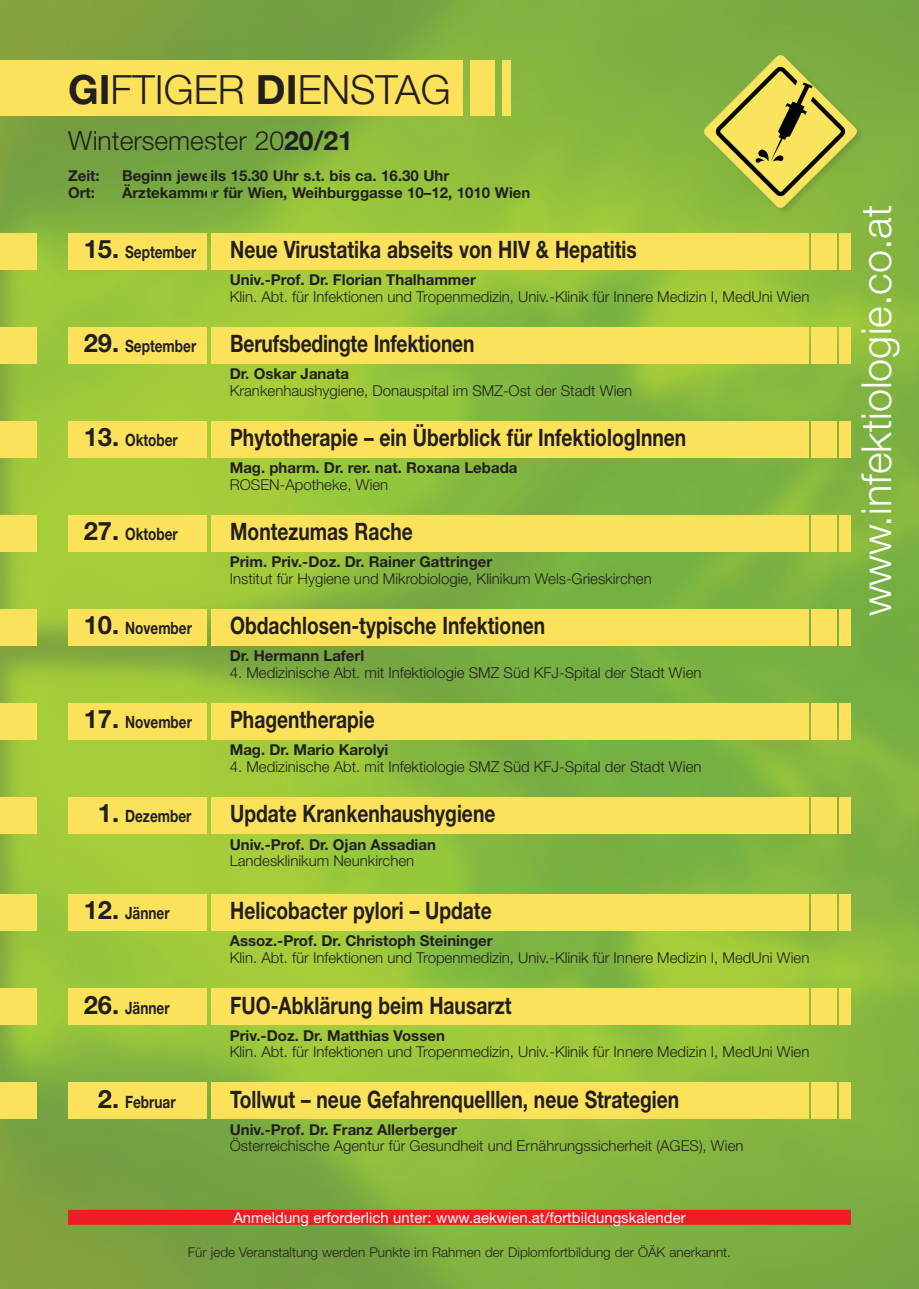
<style>
.page{position:relative;width:919px;height:1289px;background:#fff}
.page>*{position:absolute;margin:0;border:0;box-sizing:border-box;transform-origin:0 0}
.t1{font:300 41.4px "Helvetica Neue";color:#fff}
.t2{font:300 40.35px "Helvetica Neue";color:#231f20}
.t3{font:300 26.4px "Helvetica Neue";color:#231f20}
.t4{font:700 24px "Helvetica Neue";color:#231f20;scale:.8 1}
.t5{font:700 16.95px "Helvetica Neue";color:#231f20;scale:.8 1}
.t6{font:300 15px "Helvetica Neue";color:#231f20}
.t7{font:700 15px "Helvetica Neue";color:#231f20}
.t8{font:15px "Helvetica Neue";color:#fff}
.t9{font:300 13.5px "Helvetica Neue";color:#231f20}
.s1{font-weight:700}
.s2{font-size:25.5px}
</style>
<div class="page">
<img style="left:0;top:647px;width:918px;height:641px">
<img style="left:0;top:0;width:918px;height:647px">
<div style="left:0;top:60px;width:462px;height:55px;background:#fce25b"></div>
<div style="left:470px;top:60px;width:24px;height:55px;background:#fce25b"></div>
<div style="left:502px;top:60px;width:8px;height:55px;background:#fce25b"></div>
<div style="left:0;top:327px;width:36px;height:36px;background:#fce25b"></div>
<div style="left:68px;top:327px;width:740px;height:36px;background:#fce25b"></div>
<div style="left:811px;top:327px;width:25px;height:36px;background:#fce25b"></div>
<div style="left:839px;top:327px;width:11px;height:36px;background:#fce25b"></div>
<div style="left:0;top:233px;width:36px;height:36px;background:#fce25b"></div>
<div style="left:68px;top:233px;width:740px;height:36px;background:#fce25b"></div>
<div style="left:811px;top:233px;width:25px;height:36px;background:#fce25b"></div>
<div style="left:839px;top:233px;width:11px;height:36px;background:#fce25b"></div>
<div style="left:0;top:421px;width:36px;height:36px;background:#fce25b"></div>
<div style="left:68px;top:421px;width:740px;height:36px;background:#fce25b"></div>
<div style="left:811px;top:421px;width:25px;height:36px;background:#fce25b"></div>
<div style="left:839px;top:421px;width:11px;height:36px;background:#fce25b"></div>
<div style="left:0;top:515px;width:36px;height:36px;background:#fce25b"></div>
<div style="left:68px;top:515px;width:740px;height:36px;background:#fce25b"></div>
<div style="left:811px;top:515px;width:25px;height:36px;background:#fce25b"></div>
<div style="left:839px;top:515px;width:11px;height:36px;background:#fce25b"></div>
<div style="left:0;top:703px;width:36px;height:36px;background:#fce25b"></div>
<div style="left:68px;top:703px;width:740px;height:36px;background:#fce25b"></div>
<div style="left:811px;top:703px;width:25px;height:36px;background:#fce25b"></div>
<div style="left:839px;top:703px;width:11px;height:36px;background:#fce25b"></div>
<div style="left:0;top:609px;width:36px;height:36px;background:#fce25b"></div>
<div style="left:68px;top:609px;width:740px;height:36px;background:#fce25b"></div>
<div style="left:811px;top:609px;width:25px;height:36px;background:#fce25b"></div>
<div style="left:839px;top:609px;width:11px;height:36px;background:#fce25b"></div>
<div style="left:0;top:894px;width:36px;height:36px;background:#fce25b"></div>
<div style="left:68px;top:894px;width:740px;height:36px;background:#fce25b"></div>
<div style="left:811px;top:894px;width:25px;height:36px;background:#fce25b"></div>
<div style="left:839px;top:894px;width:11px;height:36px;background:#fce25b"></div>
<div style="left:0;top:1082px;width:36px;height:36px;background:#fce25b"></div>
<div style="left:68px;top:1082px;width:740px;height:36px;background:#fce25b"></div>
<div style="left:811px;top:1082px;width:25px;height:36px;background:#fce25b"></div>
<div style="left:839px;top:1082px;width:11px;height:36px;background:#fce25b"></div>
<div style="left:0;top:797px;width:36px;height:36px;background:#fce25b"></div>
<div style="left:68px;top:797px;width:740px;height:36px;background:#fce25b"></div>
<div style="left:811px;top:797px;width:25px;height:36px;background:#fce25b"></div>
<div style="left:839px;top:797px;width:11px;height:36px;background:#fce25b"></div>
<div style="left:0;top:988px;width:36px;height:36px;background:#fce25b"></div>
<div style="left:68px;top:988px;width:740px;height:36px;background:#fce25b"></div>
<div style="left:811px;top:988px;width:25px;height:36px;background:#fce25b"></div>
<div style="left:839px;top:988px;width:11px;height:36px;background:#fce25b"></div>
<img style="left:207px;top:150px;width:3px;height:494px">
<img style="left:207px;top:644px;width:3px;height:638px">
<div style="left:68px;top:1209px;width:782px;height:15px;background:#ee1d23"></div>
<div style="left:703px;top:55px;width:161px;height:161px;background:#231f20;opacity:.15"></div>
<img style="left:702px;top:53px;width:156px;height:156px">
<p class="t2" style="left:68px;top:65px;width:384px"><span class="s1">GI</span>FTIGER <span class="s1">DI</span>ENSTAG</p>
<p class="t3" style="left:68px;top:124px;width:286px">Wintersemester 20<span class="s1">20/21</span></p>
<p class="t7" style="left:68px;top:166px;width:33px">Zeit:</p>
<p class="t7" style="left:122px;top:166px;width:329px">Beginn jeweils 15.30 Uhr s.t. bis ca. 16.30 Uhr</p>
<p class="t7" style="left:68px;top:183px;width:28px">Ort:</p>
<p class="t7" style="left:122px;top:183px;width:410px">Ärztekammer für Wien, Weihburggasse 10–12, 1010 Wien</p>
<p class="t5" style="left:84px;top:241px;width:142px"><span class="s2">15.</span> September</p>
<p class="t4" style="left:230px;top:235px;width:509px">Neue Virustatika abseits von HIV &amp; Hepatitis</p>
<p class="t7" style="left:230px;top:270px;width:248px">Univ.-Prof. Dr. Florian Thalhammer</p>
<p class="t6" style="left:230px;top:287px;width:581px">Klin. Abt. für Infektionen und Tropenmedizin, Univ.-Klinik für Innere Medizin I, MedUni Wien</p>
<p class="t5" style="left:84px;top:335px;width:142px"><span class="s2">29.</span> September</p>
<p class="t4" style="left:230px;top:329px;width:307px">Berufsbedingte Infektionen</p>
<p class="t7" style="left:230px;top:364px;width:121px">Dr. Oskar Janata</p>
<p class="t6" style="left:230px;top:381px;width:404px">Krankenhaushygiene, Donauspital im SMZ-Ost der Stadt Wien</p>
<p class="t5" style="left:84px;top:429px;width:119px"><span class="s2">13.</span> Oktober</p>
<p class="t4" style="left:230px;top:423px;width:571px">Phytotherapie – ein Überblick für InfektiologInnen</p>
<p class="t7" style="left:230px;top:458px;width:289px">Mag. pharm. Dr. rer. nat. Roxana Lebada</p>
<p class="t6" style="left:230px;top:475px;width:160px">ROSEN-Apotheke, Wien</p>
<p class="t5" style="left:84px;top:523px;width:119px"><span class="s2">27.</span> Oktober</p>
<p class="t4" style="left:230px;top:517px;width:230px">Montezumas Rache</p>
<p class="t7" style="left:230px;top:552px;width:264px">Prim. Priv.-Doz. Dr. Rainer Gattringer</p>
<p class="t6" style="left:230px;top:569px;width:423px">Institut für Hygiene und Mikrobiologie, Klinikum Wels-Grieskirchen</p>
<p class="t5" style="left:84px;top:617px;width:137px"><span class="s2">10.</span> November</p>
<p class="t4" style="left:230px;top:611px;width:395px">Obdachlosen-typische Infektionen</p>
<p class="t7" style="left:230px;top:646px;width:136px">Dr. Hermann Laferl</p>
<p class="t6" style="left:230px;top:663px;width:473px">4. Medizinische Abt. mit Infektiologie SMZ Süd KFJ-Spital der Stadt Wien</p>
<p class="t5" style="left:84px;top:712px;width:137px"><span class="s2">17.</span> November</p>
<p class="t4" style="left:230px;top:705px;width:182px">Phagentherapie</p>
<p class="t7" style="left:230px;top:740px;width:160px">Mag. Dr. Mario Karolyi</p>
<p class="t6" style="left:230px;top:757px;width:473px">4. Medizinische Abt. mit Infektiologie SMZ Süd KFJ-Spital der Stadt Wien</p>
<p class="t5" style="left:98px;top:806px;width:118px"><span class="s2">1.</span> Dezember</p>
<p class="t4" style="left:230px;top:799px;width:333px">Update Krankenhaushygiene</p>
<p class="t7" style="left:230px;top:834px;width:208px">Univ.-Prof. Dr. Ojan Assadian</p>
<p class="t6" style="left:230px;top:851px;width:186px">Landesklinikum Neunkirchen</p>
<p class="t5" style="left:84px;top:902px;width:109px"><span class="s2">12.</span> Jänner</p>
<p class="t4" style="left:230px;top:896px;width:328px">Helicobacter pylori – Update</p>
<p class="t7" style="left:230px;top:931px;width:264px">Assoz.-Prof. Dr. Christoph Steininger</p>
<p class="t6" style="left:230px;top:948px;width:581px">Klin. Abt. für Infektionen und Tropenmedizin, Univ.-Klinik für Innere Medizin I, MedUni Wien</p>
<p class="t5" style="left:84px;top:997px;width:109px"><span class="s2">26.</span> Jänner</p>
<p class="t4" style="left:230px;top:990px;width:353px">FUO-Abklärung beim Hausarzt</p>
<p class="t7" style="left:230px;top:1025px;width:217px">Priv.-Doz. Dr. Matthias Vossen</p>
<p class="t6" style="left:230px;top:1042px;width:581px">Klin. Abt. für Infektionen und Tropenmedizin, Univ.-Klinik für Innere Medizin I, MedUni Wien</p>
<p class="t5" style="left:98px;top:1091px;width:99px"><span class="s2">2.</span> Februar</p>
<p class="t4" style="left:230px;top:1084px;width:563px">Tollwut – neue Gefahrenquelllen, neue Strategien</p>
<p class="t7" style="left:230px;top:1119px;width:228px">Univ.-Prof. Dr. Franz Allerberger</p>
<p class="t6" style="left:230px;top:1136px;width:515px">Österreichische Agentur für Gesundheit und Ernährungssicherheit (AGES), Wien</p>
<p class="t8" style="left:233px;top:1208px;width:453px">Anmeldung erforderlich unter: www.aekwien.at/fortbildungskalender</p>
<p class="t9" style="left:188px;top:1243px;width:544px">Für jede Veranstaltung werden Punkte im Rahmen der Diplomfortbildung der ÖÄK anerkannt.</p>
<p class="t1" style="left:850px;top:616px;width:413px;rotate:-90deg">www.infektiologie.co.at</p>
</div>
